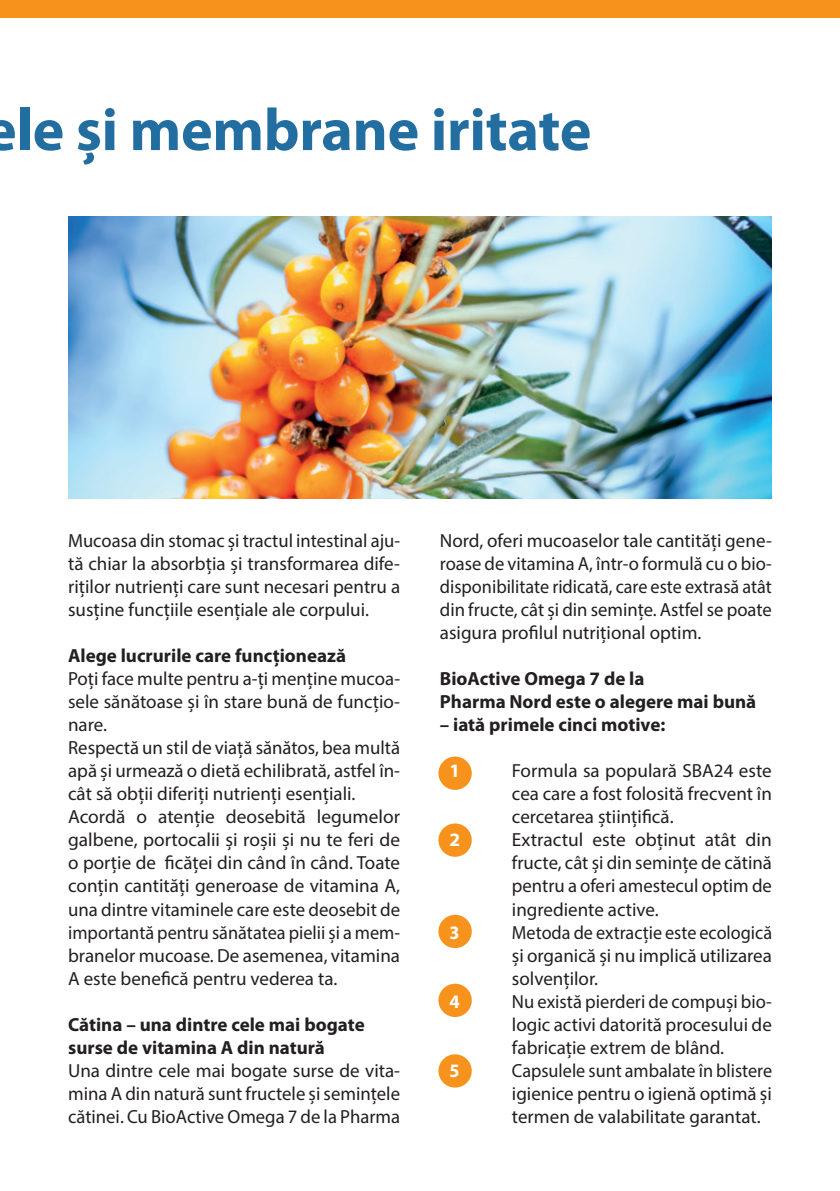
<style>
.page{position:relative;width:840px;height:1191px;background:#fff}
.page>*{position:absolute;margin:0;border:0;box-sizing:border-box;transform-origin:0 0}
.t1{font:700 60px "Myriad Pro";letter-spacing:-.005em;color:#236ea0}
.t2{font:19px/23px "Myriad Pro";color:#231f20;text-align:justify}
.t3{font:19px/23px "Myriad Pro";color:#231f20;text-align:justify;scale:.96 1}
.t4{font:700 19px/23px "Myriad Pro";color:#231f20}
.t5{font:700 19px "Myriad Pro";color:#fff}
.t6{font:700 19px "Myriad Pro";color:#fff;scale:.96 1}
</style>
<div class="page">
<div style="left:438px;top:756px;width:33px;height:34px;background:#f7931d;border-radius:50%"></div>
<div style="left:438px;top:823px;width:33px;height:33px;background:#f7931d;border-radius:50%"></div>
<div style="left:438px;top:914px;width:33px;height:34px;background:#f7931d;border-radius:50%"></div>
<div style="left:438px;top:983px;width:33px;height:34px;background:#f7931d;border-radius:50%"></div>
<div style="left:438px;top:1054px;width:33px;height:33px;background:#f7931d;border-radius:50%"></div>
<img style="left:68px;top:216px;width:703px;height:282px">
<div style="left:0;top:0;width:839px;height:17px;background:#f7931d"></div>
<h1 class="t1" style="left:-15px;top:91px;width:607px">ele și membrane iritate</h1>
<p class="t2" style="left:68px;top:529px;width:333px">Mucoasa din stomac și tractul intestinal aju&shy;tă chiar la absorbția și transformarea dife&shy;riților nutrienți care sunt necesari pentru a susține funcțiile esențiale ale corpului.</p>
<p class="t4" style="left:68px;top:644px;width:279px">Alege lucrurile care funcționează</p>
<p class="t2" style="left:68px;top:667px;width:333px;text-align:left">Poți face multe pentru a-ți menține mucoa&shy;sele sănătoase și în stare bună de funcțio&shy;nare.<br>Respectă un stil de viață sănătos, bea multă apă și urmează o dietă echilibrată, astfel în&shy;cât să obții diferiți nutrienți esențiali.<br>Acordă o atenție deosebită legumelor galbene, portocalii și roșii și nu te feri de o porție de ficăței din când în când. Toate conțin cantități generoase de vitamina A, una dintre vitaminele care este deosebit de importantă pentru sănătatea pielii și a mem&shy;branelor mucoase. De asemenea, vitamina A este benefică pentru vederea ta.</p>
<p class="t4" style="left:68px;top:1012px;width:298px">Cătina – una dintre cele mai bogate surse de vitamina A din natură</p>
<p class="t2" style="left:68px;top:1058px;width:333px">Una dintre cele mai bogate surse de vita&shy;mina A din natură sunt fructele și semințele cătinei. Cu BioActive Omega 7 de la Pharma</p>
<p class="t2" style="left:439px;top:529px;width:333px">Nord, oferi mucoaselor tale cantități gene&shy;roase de vitamina A, într-o formulă cu o bio&shy;disponibilitate ridicată, care este extrasă atât din fructe, cât și din semințe. Astfel se poate asigura profilul nutrițional optim.</p>
<p class="t4" style="left:439px;top:667px;width:318px">BioActive Omega 7 de la<br>Pharma Nord este o alegere mai bună</p>
<p class="t4" style="left:439px;top:713px;width:227px">– iată primele cinci motive:</p>
<p class="t5" style="left:449px;top:758px;width:12px">1</p>
<p class="t2" style="left:511px;top:759px;width:261px">Formula sa populară SBA24 este cea care a fost folosită frecvent în cercetarea științifică.</p>
<p class="t5" style="left:449px;top:827px;width:12px">2</p>
<p class="t2" style="left:511px;top:828px;width:261px">Extractul este obținut atât din fructe, cât și din semințe de cătină pentru a oferi amestecul optim de ingrediente active.</p>
<p class="t6" style="left:449px;top:919px;width:12px">3</p>
<p class="t3" style="left:511px;top:920px;width:272px">Metoda de extracție este ecologică și organică și nu implică utilizarea solvenților.</p>
<p class="t5" style="left:449px;top:988px;width:12px">4</p>
<p class="t2" style="left:511px;top:989px;width:261px">Nu există pierderi de compuși bio&shy;logic activi datorită procesului de fabricație extrem de blând.</p>
<p class="t6" style="left:449px;top:1057px;width:12px">5</p>
<p class="t3" style="left:511px;top:1058px;width:272px">Capsulele sunt ambalate în blistere igienice pentru o igienă optimă și termen de valabilitate garantat.</p>
</div>
